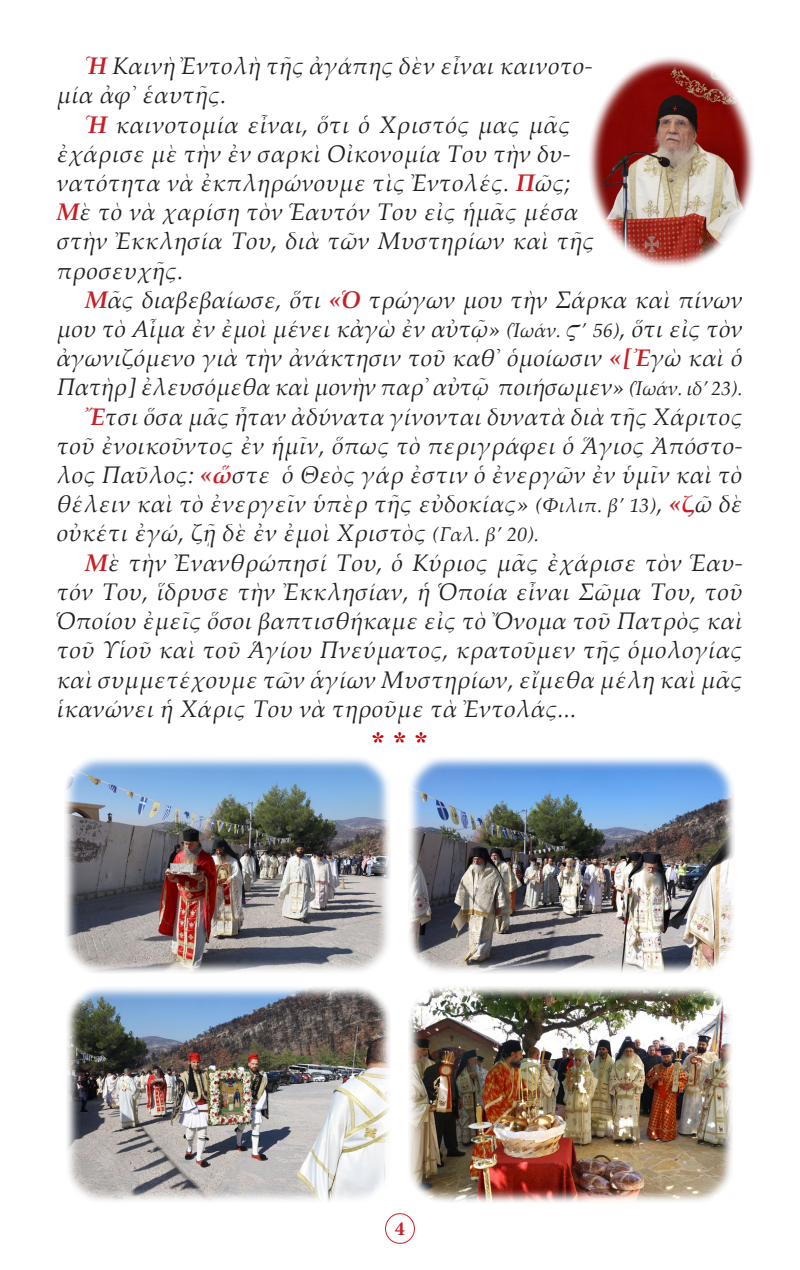
<style>
.page{position:relative;width:800px;height:1270px;background:#fff}
.page>*{position:absolute;margin:0;border:0;box-sizing:border-box;transform-origin:0 0}
.Palatino-txt{font:28px "CTOS New Times Bold Test 1";color:#c80000}
.Palatino-txt-2{font:italic 24px/29.2px "Palatino Linotype";letter-spacing:.01em;color:#231f20;text-align:justify}
.t1{font:700 20px "Minion Pro";color:#c62026}
.s1{font-weight:700;color:#c62026}
.s2{font-size:20px}
.s3{font-family:"CTOS New Times Italic Test 1";font-style:normal;font-size:20px}
</style>
<div class="page">
<img style="left:589px;top:57px;width:165px;height:210px">
<div style="left:385px;top:1213px;width:30px;height:31px;border:1px solid #c62026;border-radius:50%"></div>
<img style="left:67px;top:987px;width:323px;height:215px">
<img style="left:65px;top:757px;width:325px;height:216px">
<img style="left:409px;top:757px;width:325px;height:216px">
<img style="left:409px;top:987px;width:323px;height:215px">
<p class="Palatino-txt-2" style="left:57px;top:51px;width:537px;text-indent:28px"><span class="s1">Ἡ</span> Καινὴ Ἐντολὴ τῆς ἀγάπης δὲν εἶναι καινοτο&shy;μία ἀφ᾿ ἑαυτῆς.</p>
<p class="Palatino-txt-2" style="left:57px;top:109px;width:539px;text-align:left;text-indent:28px"><span class="s1">Ἡ</span> καινοτομία εἶναι, ὅτι ὁ Χριστός μας μᾶς ἐχάρισε μὲ τὴν ἐν σαρκὶ Οἰκονομία Του τὴν δυ&shy;νατότητα νὰ ἐκπληρώνουμε τὶς Ἐντολές. <span class="s1">Π</span>ῶς; <span class="s1">Μ</span>ὲ τὸ νὰ χαρίση τὸν Ἑαυτόν Του εἰς ἡμᾶς μέσα στὴν Ἐκκλησία Του, διὰ τῶν Μυστηρίων καὶ τῆς προσευχῆς.</p>
<p class="Palatino-txt-2" style="left:57px;top:284px;width:688px;text-indent:28px"><span class="s1">Μ</span>ᾶς διαβεβαίωσε, ὅτι <span class="s1">«Ὁ</span> τρώγων μου τὴν Σάρκα καὶ πίνων μου τὸ Αἷμα ἐν ἐμοὶ μένει κἀγὼ ἐν αὐτῷ» <span class="s2">(Ἰωάν.</span> <span class="s3">Ϛ</span><span class="s2">’ 56)</span>, ὅτι εἰς τὸν ἀγωνιζόμενο γιὰ τὴν ἀνάκτησιν τοῦ καθ᾿ ὁμοίωσιν <span class="s1">«[Ἐ</span>γὼ καὶ ὁ Πατὴρ] ἐλευσόμεθα καὶ μονὴν παρ᾿ αὐτῷ ποιήσωμεν» <span class="s2">(Ἰωάν. ιδ’ 23).</span></p>
<p class="Palatino-txt-2" style="left:57px;top:401px;width:687px;text-indent:28px"><span class="s1">Ἔ</span>τσι ὅσα μᾶς ἦταν ἀδύνατα γίνονται δυνατὰ διὰ τῆς Χάριτος τοῦ ἐνοικοῦντος ἐν ἡμῖν, ὅπως τὸ περιγράφει ὁ Ἅγιος Ἀπόστο&shy;λος Παῦλος: <span class="s1">«ὥ</span>στε ὁ Θεὸς γάρ ἐστιν ὁ ἐνεργῶν ἐν ὑμῖν καὶ τὸ θέλειν καὶ τὸ ἐνεργεῖν ὑπὲρ τῆς εὐδοκίας» <span class="s2">(Φιλιπ. β’ 13)</span>, <span class="s1">«ζ</span>ῶ δὲ οὐκέτι ἐγώ, ζῇ δὲ ἐν ἐμοὶ Χριστὸς <span class="s2">(Γαλ. β’ 20).</span></p>
<p class="Palatino-txt-2" style="left:57px;top:547px;width:687px;text-indent:28px"><span class="s1">Μ</span>ὲ τὴν Ἐνανθρώπησί Του, ὁ Κύριος μᾶς ἐχάρισε τὸν Ἑαυ&shy;τόν Του, ἵδρυσε τὴν Ἐκκλησίαν, ἡ Ὁποία εἶναι Σῶμα Του, τοῦ Ὁποίου ἐμεῖς ὅσοι βαπτισθήκαμε εἰς τὸ Ὄνομα τοῦ Πατρὸς καὶ τοῦ Υἱοῦ καὶ τοῦ Ἁγίου Πνεύματος, κρατοῦμεν τῆς ὁμολογίας καὶ συμμετέχουμε τῶν ἁγίων Μυστηρίων, εἴμεθα μέλη καὶ μᾶς ἱκανώνει ἡ Χάρις Του νὰ τηροῦμε τὰ Ἐντολάς...</p>
<p class="Palatino-txt" style="left:371px;top:726px;width:59px">* * *</p>
<p class="t1" style="left:395px;top:1215px;width:11px">4</p>
</div>
